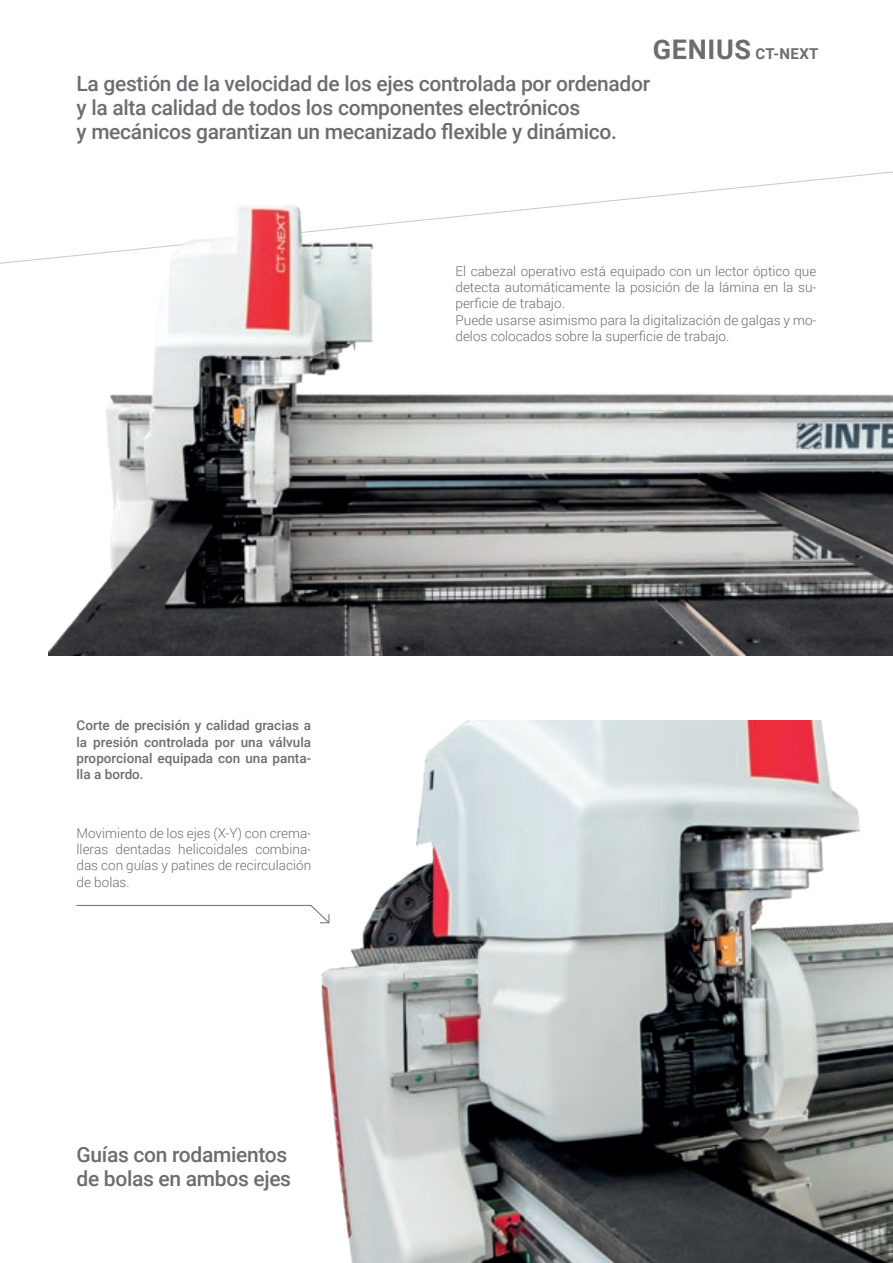
<style>
.page{position:relative;width:893px;height:1263px;background:#fff}
.page>*{position:absolute;margin:0;border:0;box-sizing:border-box;transform-origin:0 0}
.t1{font:500 21px/24px "Roboto";letter-spacing:-.015em;color:#6c6d70}
.t2{font:700 15px "Roboto";letter-spacing:.025em;color:#6c6d70}
.t3{font:300 13.5px/16.2px "Roboto";color:#6c6d70;text-align:justify}
.t4{font:500 13.5px/16.2px "Roboto";color:#6c6d70;text-align:justify}
.s1{font-size:27px}
</style>
<div class="page">
<img style="left:48px;top:173px;width:845px;height:483px">
<img style="left:306px;top:721px;width:587px;height:542px">
<svg style="left:76px;top:905px;width:254px;height:18px"></svg>
<p class="t2" style="left:653px;top:43px;width:167px"><span class="s1">GENIUS</span> CT-NEXT</p>
<p class="t1" style="left:77px;top:71px;width:575px">La gestión de la velocidad de los ejes controlada por ordenador y la alta calidad de todos los componentes electrónicos<br>y mecánicos garantizan un mecanizado flexible y dinámico.</p>
<p class="t3" style="left:455px;top:263px;width:362px">El cabezal operativo está equipado con un lector óptico que detecta automáticamente la posición de la lámina en la su&shy;perficie de trabajo.</p>
<p class="t3" style="left:455px;top:311px;width:362px">Puede usarse asimismo para la digitalización de galgas y mo&shy;delos colocados sobre la superficie de trabajo.</p>
<p class="t4" style="left:77px;top:717px;width:236px">Corte de precisión y calidad gracias a la presión controlada por una válvula proporcional equipada con una panta&shy;lla a bordo.</p>
<p class="t3" style="left:77px;top:825px;width:236px">Movimiento de los ejes (X-Y) con crema&shy;lleras dentadas helicoidales combina&shy;das con guías y patines de recirculación de bolas.</p>
<p class="t1" style="left:77px;top:1142px;width:216px">Guías con rodamientos de bolas en ambos ejes</p>
</div>
